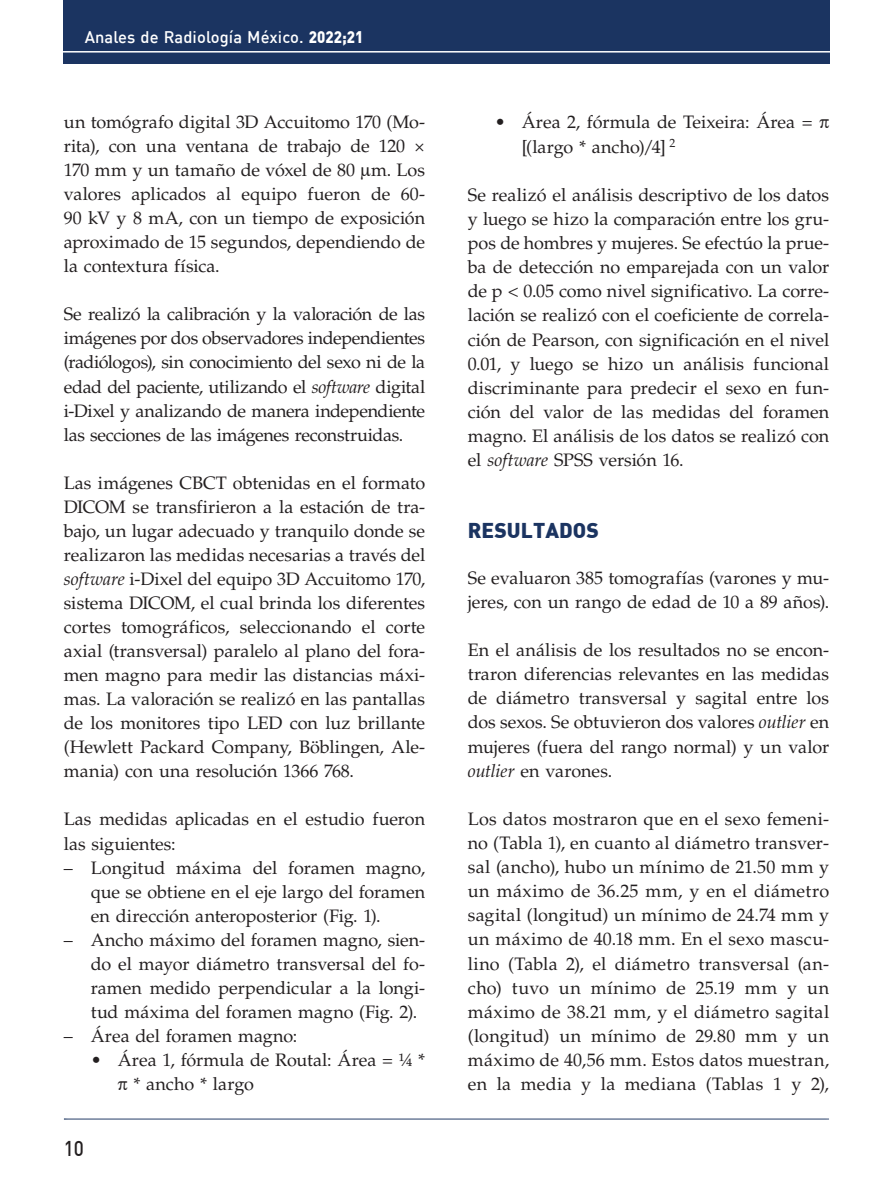
<style>
.page{position:relative;width:893px;height:1191px;background:#fff}
.page>*{position:absolute;margin:0;border:0;box-sizing:border-box;transform-origin:0 0}
.t1{font:900 21px "DIN";letter-spacing:.005em;color:#1b3461}
.t2{font:500 21px "DIN";color:#231f20;scale:.9 1}
.t3{font:18px/24px "Palatino LT Std";letter-spacing:-.005em;color:#231f20;text-align:justify}
.t4{font:500 16.5px "DIN";letter-spacing:.005em;color:#fff}
.s1{font-weight:900}
.s2{font-style:italic}
</style>
<div class="page">
<div style="left:59px;top:1115px;width:772px;height:6px;background:#1b3461;opacity:.4"></div>
<div style="left:63px;top:0;width:767px;height:64px;background:#1b3461"></div>
<hr style="left:59px;top:51px;width:775px;height:2px;background:#fff">
<p class="t4" style="left:85px;top:26px;width:280px">Anales de Radiología México. <span class="s1">2022;21</span></p>
<p class="t3" style="left:64px;top:110px;width:363px">un tomógrafo digital 3D Accuitomo 170 (Mo&shy;rita), con una ventana de trabajo de 120 × 170 mm y un tamaño de vóxel de 80 m. Los valores aplicados al equipo fueron de 60- 90 kV y 8 mA, con un tiempo de exposición aproximado de 15 segundos, dependiendo de la contextura física.</p>
<p class="t3" style="left:64px;top:302px;width:363px">Se realizó la calibración y la valoración de las imágenes por dos observadores independientes (radiólogos), sin conocimiento del sexo ni de la edad del paciente, utilizando el <span class="s2">software</span> digital i-Dixel y analizando de manera independiente las secciones de las imágenes reconstruidas.</p>
<p class="t3" style="left:64px;top:471px;width:363px">Las imágenes CBCT obtenidas en el formato DICOM se transfirieron a la estación de tra&shy;bajo, un lugar adecuado y tranquilo donde se realizaron las medidas necesarias a través del <span class="s2">software</span> i-Dixel del equipo 3D Accuitomo 170, sistema DICOM, el cual brinda los diferentes cortes tomográficos, seleccionando el corte axial (transversal) paralelo al plano del fora&shy;men magno para medir las distancias máxi&shy;mas. La valoración se realizó en las pantallas de los monitores tipo LED con luz brillante (Hewlett Packard Company, Böblingen, Ale&shy;mania) con una resolución 1366 768.</p>
<p class="t3" style="left:64px;top:807px;width:363px">Las medidas aplicadas en el estudio fueron las siguientes:</p>
<p class="t3" style="left:91px;top:855px;width:336px;text-indent:-27px">– Longitud máxima del foramen magno, que se obtiene en el eje largo del foramen en dirección anteroposterior (Fig. 1).</p>
<p class="t3" style="left:91px;top:928px;width:336px;text-indent:-27px">– Ancho máximo del foramen magno, sien&shy;do el mayor diámetro transversal del fo&shy;ramen medido perpendicular a la longi&shy;tud máxima del foramen magno (Fig. 2).</p>
<p class="t3" style="left:64px;top:1024px;width:235px">– Área del foramen magno:</p>
<p class="t3" style="left:133px;top:1048px;width:293px;text-indent:-43px">• Área 1, fórmula de Routal: Área = ¼ * * ancho * largo</p>
<p class="t2" style="left:64px;top:1135px;width:24px">10</p>
<p class="t3" style="left:522px;top:111px;width:292px;text-indent:-27px">• Área 2, fórmula de Teixeira: Área = [(largo * ancho)/4] <sup>2</sup></p>
<p class="t3" style="left:468px;top:183px;width:363px">Se realizó el análisis descriptivo de los datos y luego se hizo la comparación entre los gru&shy;pos de hombres y mujeres. Se efectúo la prue&shy;ba de detección no emparejada con un valor de p &lt; 0.05 como nivel significativo. La corre&shy;lación se realizó con el coeficiente de correla&shy;ción de Pearson, con significación en el nivel 0.01, y luego se hizo un análisis funcional discriminante para predecir el sexo en fun&shy;ción del valor de las medidas del foramen magno. El análisis de los datos se realizó con el <span class="s2">software</span> SPSS versión 16.</p>
<p class="t1" style="left:468px;top:516px;width:133px">RESULTADOS</p>
<p class="t3" style="left:468px;top:566px;width:363px">Se evaluaron 385 tomografías (varones y mu&shy;jeres, con un rango de edad de 10 a 89 años).</p>
<p class="t3" style="left:468px;top:638px;width:363px">En el análisis de los resultados no se encon&shy;traron diferencias relevantes en las medidas de diámetro transversal y sagital entre los dos sexos. Se obtuvieron dos valores <span class="s2">outlier</span> en mujeres (fuera del rango normal) y un valor <span class="s2">outlier</span> en varones.</p>
<p class="t3" style="left:468px;top:807px;width:363px">Los datos mostraron que en el sexo femeni&shy;no (Tabla 1), en cuanto al diámetro transver&shy;sal (ancho), hubo un mínimo de 21.50 mm y un máximo de 36.25 mm, y en el diámetro sagital (longitud) un mínimo de 24.74 mm y un máximo de 40.18 mm. En el sexo mascu&shy;lino (Tabla 2), el diámetro transversal (an&shy;cho) tuvo un mínimo de 25.19 mm y un máximo de 38.21 mm, y el diámetro sagital (longitud) un mínimo de 29.80 mm y un máximo de 40,56 mm. Estos datos muestran, en la media y la mediana (Tablas 1 y 2),</p>
</div>
